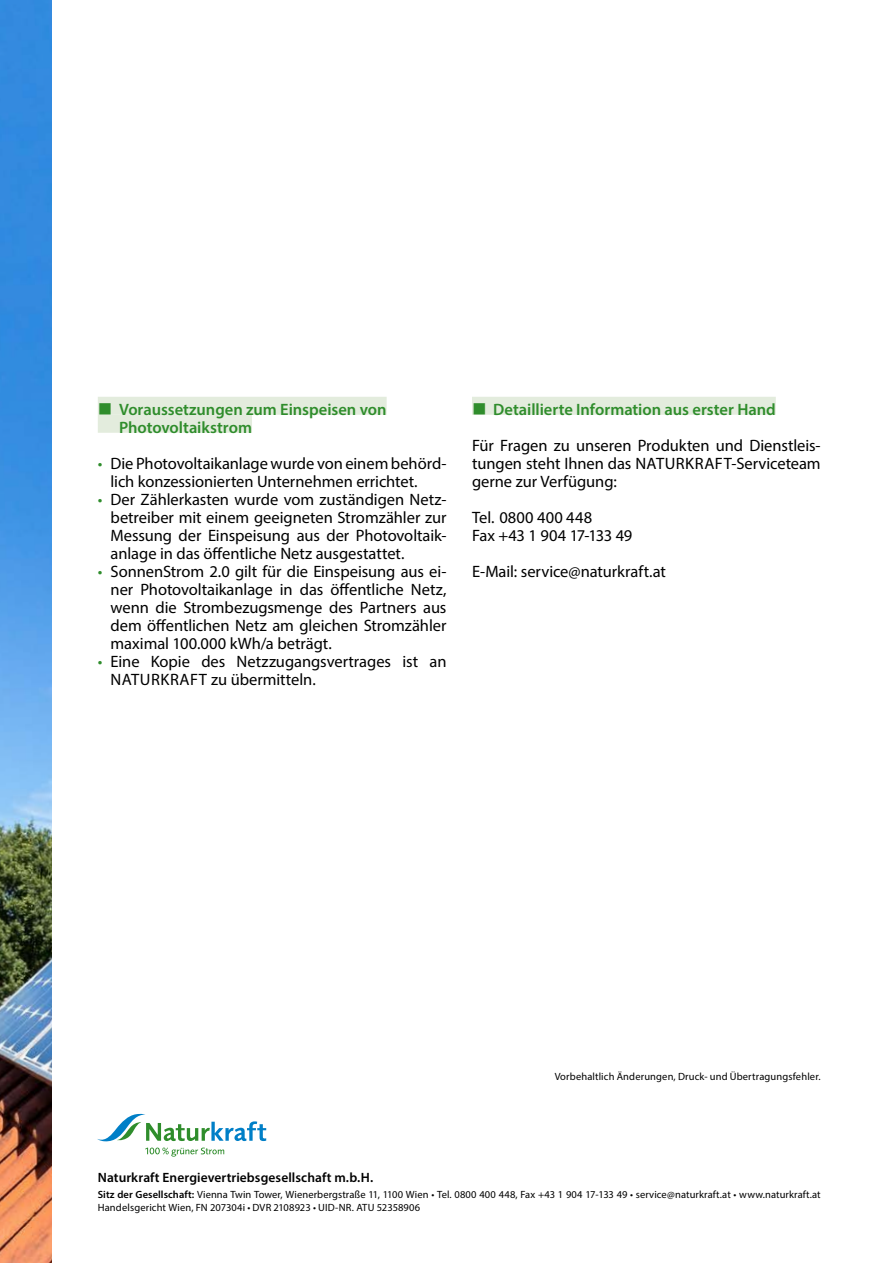
<style>
.page{position:relative;width:893px;height:1263px;background:#fff}
.page>*{position:absolute;margin:0;border:0;box-sizing:border-box;transform-origin:0 0}
.t1{font:16.5px/18px "Myriad Pro";letter-spacing:-.005em;color:#000}
.t2{font:600 16.5px/18px "Myriad Pro";letter-spacing:-.005em;color:#2f8d2c}
.t3{font:600 13.5px "Myriad Pro";letter-spacing:.005em;color:#000}
.t4{font:10.5px/12.6px "Myriad Pro";letter-spacing:.01em;color:#000}
.s1{color:#2f8d2c}
.s2{font-weight:600;color:#2f8d2c}
.s3{font-weight:600}
</style>
<div class="page">
<svg style="left:97px;top:1113px;width:169px;height:43px"></svg>
<img style="left:0;top:0;width:51px;height:1263px">
<div style="left:98px;top:397px;width:289px;height:18px;background:#e3ecdd"></div>
<div style="left:98px;top:415px;width:154px;height:18px;background:#e3ecdd"></div>
<div style="left:472px;top:397px;width:304px;height:18px;background:#e3ecdd"></div>
<p class="t2" style="left:119px;top:400px;width:269px;text-indent:-21px">■ Voraussetzungen zum Einspeisen von<br>Photovoltaikstrom</p>
<p class="t1" style="left:111px;top:454px;width:337px;text-indent:-13px"><span class="s1">•</span> Die Photovoltaikanlage wurde von einem behörd&shy;lich konzessionierten Unternehmen errichtet.</p>
<p class="t1" style="left:111px;top:490px;width:337px;text-align:justify;text-indent:-13px"><span class="s1">•</span> Der Zählerkasten wurde vom zuständigen Netz&shy;betreiber mit einem geeigneten Stromzähler zur Messung der Einspeisung aus der Photovoltaik&shy;anlage in das öffentliche Netz ausgestattet.</p>
<p class="t1" style="left:111px;top:562px;width:337px;text-align:justify;text-indent:-13px"><span class="s1">•</span> SonnenStrom 2.0 gilt für die Einspeisung aus ei&shy;ner Photovoltaikanlage in das öffentliche Netz, wenn die Strombezugsmenge des Partners aus dem öffentlichen Netz am gleichen Stromzähler maximal 100.000 kWh/a beträgt.</p>
<p class="t1" style="left:111px;top:652px;width:337px;text-indent:-13px"><span class="s1">•</span> Eine Kopie des Netzzugangsvertrages ist an<br>NATURKRAFT zu übermitteln.</p>
<p class="t1" style="left:472px;top:391px;width:350px;line-height:36px"><span class="s1">■</span> <span class="s2">Detaillierte Information aus erster Hand<br></span>Für Fragen zu unseren Produkten und Dienstleis-</p>
<p class="t1" style="left:472px;top:454px;width:350px">tungen steht Ihnen das NATURKRAFT-Serviceteam gerne zur Verfügung:</p>
<p class="t1" style="left:472px;top:508px;width:162px">Tel. 0800 400 448<br>Fax +43 1 904 17-133 49</p>
<p class="t1" style="left:472px;top:562px;width:196px">E-Mail: service@naturkraft.at</p>
<p class="t4" style="left:555px;top:1069px;width:268px">Vorbehaltlich Änderungen, Druck- und Übertragungsfehler.</p>
<p class="t3" style="left:98px;top:1168px;width:277px">Naturkraft Energievertriebsgesellschaft m.b.H.</p>
<p class="t4" style="left:98px;top:1188px;width:724px"><span class="s3">Sitz der Gesellschaft:</span> Vienna Twin Tower, Wienerbergstraße 11, 1100 Wien • Tel. 0800 400 448, Fax +43 1 904 17-133 49 • service@naturkraft.at • www.naturkraft.at<br>Handelsgericht Wien, FN 207304i • DVR 2108923 • UID-NR. ATU 52358906</p>
</div>
